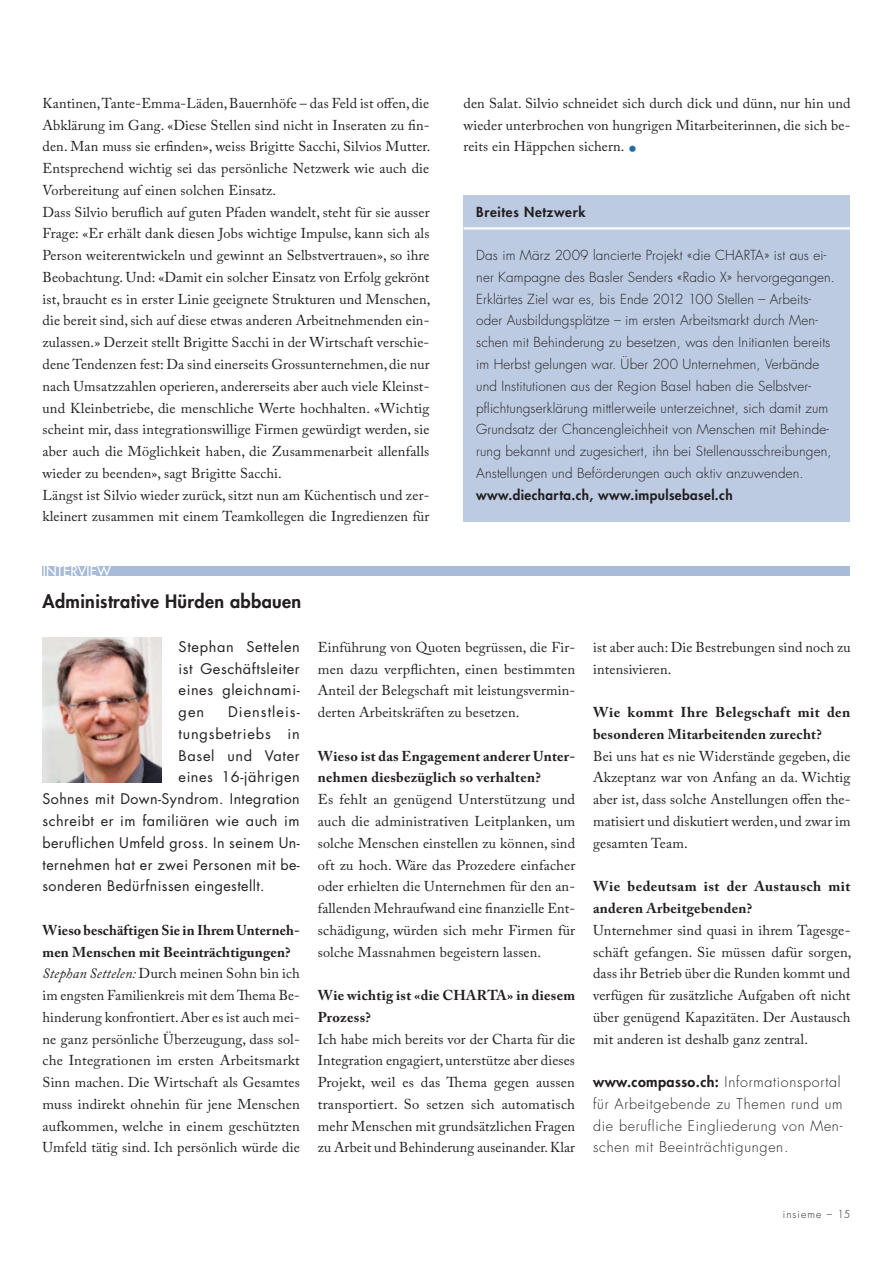
<style>
.page{position:relative;width:893px;height:1263px;background:#fff}
.page>*{position:absolute;margin:0;border:0;box-sizing:border-box;transform-origin:0 0}
.t1{font:800 18px "Futura";letter-spacing:.02em;color:#231f20}
.t2{font:14.25px/21.8px "Adobe Caslon Pro";letter-spacing:.01em;color:#231f20;text-align:justify}
.t3{font:14.25px/21.8px "Futura";letter-spacing:.03em;color:#231f20;text-align:justify}
.t4{font:700 14.25px/21.8px "Adobe Caslon Pro";letter-spacing:.02em;color:#231f20}
.t5{font:300 14.25px/21.8px "Futura";letter-spacing:.05em;color:#231f20}
.t6{font:14.25px "Futura";letter-spacing:.055em;color:#231f20}
.t7{font:14.25px "Futura";letter-spacing:.07em;color:#231f20}
.t8{font:300 13.5px/21.8px "Futura";letter-spacing:.01em;color:#231f20}
.t9{font:800 13.5px "Futura";letter-spacing:.03em;color:#231f20}
.t10{font:800 13.5px "Futura";letter-spacing:.05em;color:#231f20}
.t11{font:13.5px "Futura";letter-spacing:.01em;color:#fff}
.t12{font:300 10.5px "Futura";letter-spacing:.1em;color:#231f20}
.s1{font-weight:700}
.s2{font-style:italic}
.s3{font-weight:800}
</style>
<div class="page">
<div style="left:463px;top:195px;width:387px;height:326px;background:#bdcbe2"></div>
<hr style="left:463px;top:227px;width:387px;height:2px;background:#fff">
<div style="left:43px;top:566px;width:807px;height:10px;background:#a8bbd9"></div>
<img style="left:43px;top:638px;width:119px;height:144px">
<p class="t2" style="left:43px;top:94px;width:389px;text-align:left">Kantinen, Tante-Emma-Läden, Bauernhöfe – das Feld ist offen, die Abklärung im Gang. «Diese Stellen sind nicht in Inseraten zu fin&shy;den. Man muss sie erfinden», weiss Brigitte Sacchi, Silvios Mutter.<br>Entsprechend wichtig sei das persönliche Netzwerk wie auch die Vorbereitung auf einen solchen Einsatz.<br>Dass Silvio beruflich auf guten Pfaden wandelt, steht für sie ausser Frage: «Er erhält dank diesen Jobs wichtige Impulse, kann sich als Person weiterentwickeln und gewinnt an Selbstvertrauen», so ihre Beobachtung. Und: «Damit ein solcher Einsatz von Erfolg gekrönt ist, braucht es in erster Linie geeignete Strukturen und Menschen, die bereit sind, sich auf diese etwas anderen Arbeitnehmenden ein&shy;zulassen.» Derzeit stellt Brigitte Sacchi in der Wirtschaft verschie&shy;dene Tendenzen fest: Da sind einerseits Grossunternehmen, die nur nach Umsatzzahlen operieren, andererseits aber auch viele Kleinst&shy;und Kleinbetriebe, die menschliche Werte hochhalten. «Wichtig scheint mir, dass integrationswillige Firmen gewürdigt werden, sie aber auch die Möglichkeit haben, die Zusammenarbeit allenfalls wieder zu beenden», sagt Brigitte Sacchi.<br>Längst ist Silvio wieder zurück, sitzt nun am Küchentisch und zer&shy;kleinert zusammen mit einem Teamkollegen die Ingredienzen für</p>
<p class="t11" style="left:43px;top:564px;width:69px">INTERVIEW</p>
<p class="t1" style="left:43px;top:593px;width:260px">Administrative Hürden abbauen</p>
<p class="t2" style="left:463px;top:94px;width:388px">den Salat. Silvio schneidet sich durch dick und dünn, nur hin und wieder unterbrochen von hungrigen Mitarbeiterinnen, die sich be&shy;reits ein Häppchen sichern.</p>
<p class="t10" style="left:476px;top:205px;width:111px">Breites Netzwerk</p>
<p class="t8" style="left:476px;top:246px;width:360px">Das im März 2009 lancierte Projekt «die CHARTA» ist aus ei&shy;ner Kampagne des Basler Senders «Radio X» hervorgegangen.<br>Erklärtes Ziel war es, bis Ende 2012 100 Stellen – Arbeits&shy;oder Ausbildungsplätze – im ersten Arbeitsmarkt durch Men&shy;schen mit Behinderung zu besetzen, was den Initianten bereits im Herbst gelungen war. Über 200 Unternehmen, Verbände und Institutionen aus der Region Basel haben die Selbstver&shy;pflichtungserklärung mittlerweile unterzeichnet, sich damit zum Grundsatz der Chancengleichheit von Menschen mit Behinde&shy;rung bekannt und zugesichert, ihn bei Stellenausschreibungen, Anstellungen und Beförderungen auch aktiv anzuwenden.</p>
<p class="t9" style="left:476px;top:488px;width:258px">www.diecharta.ch, www.impulsebasel.ch</p>
<p class="t3" style="left:179px;top:637px;width:123px">Stephan Settelen ist Geschäftsleiter eines gleichnami&shy;gen</p>
<p class="t7" style="left:228px;top:705px;width:73px">Dienstleis-</p>
<p class="t6" style="left:179px;top:727px;width:123px">tungsbetriebs in</p>
<p class="t3" style="left:179px;top:746px;width:123px">Basel und Vater</p>
<p class="t3" style="left:179px;top:767px;width:123px">eines 16-jährigen</p>
<p class="t3" style="left:43px;top:789px;width:259px">Sohnes mit Down-Syndrom. Integration</p>
<p class="t3" style="left:43px;top:811px;width:259px">schreibt er im familiären wie auch im</p>
<p class="t3" style="left:43px;top:833px;width:259px">beruflichen Umfeld gross. In seinem Un-</p>
<p class="t3" style="left:43px;top:855px;width:259px">ternehmen hat er zwei Personen mit be-</p>
<p class="t3" style="left:43px;top:876px;width:224px">sonderen Bedürfnissen eingestellt.</p>
<p class="t2" style="left:43px;top:921px;width:259px;text-align:left"><span class="s1">Wieso beschäftigen Sie in Ihrem Unterneh&shy;men Menschen mit Beeinträchtigungen?<br></span><span class="s2">Stephan Settelen:</span> Durch meinen Sohn bin ich im engsten Familienkreis mit dem Thema Be&shy;hinderung konfrontiert. Aber es ist auch mei&shy;ne ganz persönliche Überzeugung, dass sol&shy;che Integrationen im ersten Arbeitsmarkt Sinn machen. Die Wirtschaft als Gesamtes muss indirekt ohnehin für jene Menschen aufkommen, welche in einem geschützten Umfeld tätig sind. Ich persönlich würde die</p>
<p class="t2" style="left:318px;top:638px;width:259px">Einführung von Quoten begrüssen, die Fir&shy;men dazu verpflichten, einen bestimmten Anteil der Belegschaft mit leistungsvermin&shy;derten Arbeitskräften zu besetzen.</p>
<p class="t4" style="left:318px;top:746px;width:259px">Wieso ist das Engagement anderer Unter&shy;nehmen diesbezüglich so verhalten?</p>
<p class="t2" style="left:318px;top:790px;width:259px">Es fehlt an genügend Unterstützung und auch die administrativen Leitplanken, um solche Menschen einstellen zu können, sind oft zu hoch. Wäre das Prozedere einfacher oder erhielten die Unternehmen für den an&shy;fallenden Mehraufwand eine finanzielle Ent&shy;schädigung, würden sich mehr Firmen für solche Massnahmen begeistern lassen.</p>
<p class="t4" style="left:318px;top:986px;width:259px">Wie wichtig ist «die CHARTA» in diesem<br>Prozess?</p>
<p class="t2" style="left:318px;top:1029px;width:259px">Ich habe mich bereits vor der Charta für die Integration engagiert, unterstütze aber dieses Projekt, weil es das Thema gegen aussen transportiert. So setzen sich automatisch mehr Menschen mit grundsätzlichen Fragen zu Arbeit und Behinderung auseinander. Klar</p>
<p class="t2" style="left:593px;top:638px;width:259px">ist aber auch: Die Bestrebungen sind noch zu intensivieren.</p>
<p class="t4" style="left:593px;top:703px;width:259px">Wie kommt Ihre Belegschaft mit den besonderen Mitarbeitenden zurecht?</p>
<p class="t2" style="left:593px;top:746px;width:259px">Bei uns hat es nie Widerstände gegeben, die Akzeptanz war von Anfang an da. Wichtig aber ist, dass solche Anstellungen offen the&shy;matisiert und diskutiert werden, und zwar im gesamten Team.</p>
<p class="t4" style="left:593px;top:877px;width:259px">Wie bedeutsam ist der Austausch mit anderen Arbeitgebenden?</p>
<p class="t2" style="left:593px;top:921px;width:260px">Unternehmer sind quasi in ihrem Tagesge&shy;schäft gefangen. Sie müssen dafür sorgen, dass ihr Betrieb über die Runden kommt und verfügen für zusätzliche Aufgaben oft nicht über genügend Kapazitäten. Der Austausch mit anderen ist deshalb ganz zentral.</p>
<p class="t5" style="left:593px;top:1072px;width:251px"><span class="s3">www.compasso.ch:</span> Informationsportal für Arbeitgebende zu Themen rund um die berufliche Eingliederung von Men&shy;schen mit Beeinträchtigungen.</p>
<p class="t12" style="left:783px;top:1209px;width:69px">insieme – 15</p>
</div>
